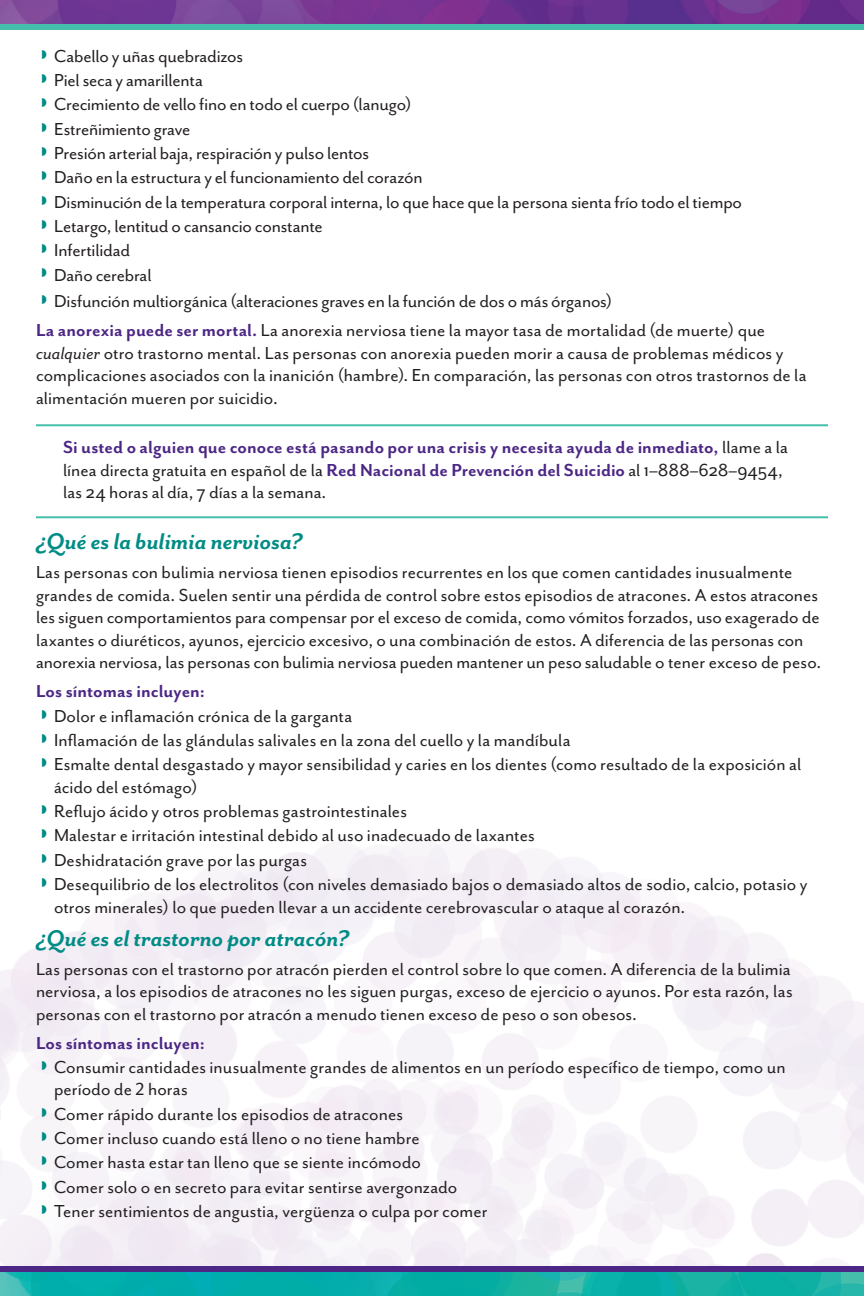
<style>
.page{position:relative;width:864px;height:1296px;background:#fff}
.page>*{position:absolute;margin:0;border:0;box-sizing:border-box;transform-origin:0 0}
.t1{font:italic 700 26px "Mr Eaves San OT";color:#008c85}
.t2{font:20px/22.4px "Mr Eaves San OT";color:#231f20}
.Intense_Quote{font:700 20px/22.4px "Mr Eaves San OT";letter-spacing:.005em;color:#4c2785}
.s1{font-family:"Arial Unicode MS";color:#008c85}
.s2{font-weight:700;color:#4c2785}
.s3{font-style:italic}
.s4{font-weight:400;color:#231f20}
</style>
<div class="page">
<hr style="left:36px;top:424px;width:792px;height:2px;background:#45bfab">
<hr style="left:36px;top:516px;width:792px;height:2px;background:#45bfab">
<img style="left:0;top:0;width:864px;height:24px">
<img style="left:0;top:1272px;width:864px;height:24px">
<div style="left:0;top:24px;width:864px;height:6px;background:#45bfab"></div>
<div style="left:0;top:1266px;width:864px;height:6px;background:#4c2785"></div>
<p class="t2" style="left:36px;top:45px;width:209px"><span class="s1">◗</span> Cabello y uñas quebradizos</p>
<p class="t2" style="left:36px;top:69px;width:168px"><span class="s1">◗</span> Piel seca y amarillenta</p>
<p class="t2" style="left:36px;top:93px;width:377px"><span class="s1">◗</span> Crecimiento de vello fino en todo el cuerpo (lanugo)</p>
<p class="t2" style="left:36px;top:118px;width:156px"><span class="s1">◗</span> Estreñimiento grave</p>
<p class="t2" style="left:36px;top:142px;width:335px"><span class="s1">◗</span> Presión arterial baja, respiración y pulso lentos</p>
<p class="t2" style="left:36px;top:166px;width:388px"><span class="s1">◗</span> Daño en la estructura y el funcionamiento del corazón</p>
<p class="t2" style="left:36px;top:191px;width:708px"><span class="s1">◗</span> Disminución de la temperatura corporal interna, lo que hace que la persona sienta frío todo el tiempo</p>
<p class="t2" style="left:36px;top:215px;width:288px"><span class="s1">◗</span> Letargo, lentitud o cansancio constante</p>
<p class="t2" style="left:36px;top:239px;width:96px"><span class="s1">◗</span> Infertilidad</p>
<p class="t2" style="left:36px;top:263px;width:117px"><span class="s1">◗</span> Daño cerebral</p>
<p class="t2" style="left:36px;top:290px;width:578px"><span class="s1">◗</span> Disfunción multiorgánica (alteraciones graves en la función de dos o más órganos)</p>
<p class="t2" style="left:36px;top:319px;width:772px"><span class="s2">La anorexia puede ser mortal.</span> La anorexia nerviosa tiene la mayor tasa de mortalidad (de muerte) que <span class="s3">cualquier</span> otro trastorno mental. Las personas con anorexia pueden morir a causa de problemas médicos y complicaciones asociados con la inanición (hambre). En comparación, las personas con otros trastornos de la alimentación mueren por suicidio.</p>
<p class="Intense_Quote" style="left:63px;top:436px;width:727px">Si usted o alguien que conoce está pasando por una crisis y necesita ayuda de inmediato, <span class="s4">llame a la línea directa gratuita en español de la</span> Red Nacional de Prevención del Suicidio <span class="s4">al 1–888–628–9454, las 24 horas al día, 7 días a la semana.</span></p>
<h3 class="t1" style="left:36px;top:527px;width:268px">¿Qué es la bulimia nerviosa?</h3>
<p class="t2" style="left:36px;top:561px;width:787px">Las personas con bulimia nerviosa tienen episodios recurrentes en los que comen cantidades inusualmente grandes de comida. Suelen sentir una pérdida de control sobre estos episodios de atracones. A estos atracones les siguen comportamientos para compensar por el exceso de comida, como vómitos forzados, uso exagerado de laxantes o diuréticos, ayunos, ejercicio excesivo, o una combinación de estos. A diferencia de las personas con anorexia nerviosa, las personas con bulimia nerviosa pueden mantener un peso saludable o tener exceso de peso.</p>
<p class="Intense_Quote" style="left:36px;top:680px;width:170px">Los síntomas incluyen:</p>
<p class="t2" style="left:36px;top:705px;width:318px"><span class="s1">◗</span> Dolor e inflamación crónica de la garganta</p>
<p class="t2" style="left:36px;top:729px;width:536px"><span class="s1">◗</span> Inflamación de las glándulas salivales en la zona del cuello y la mandíbula</p>
<p class="t2" style="left:54px;top:753px;width:749px;text-indent:-18px"><span class="s1">◗</span> Esmalte dental desgastado y mayor sensibilidad y caries en los dientes (como resultado de la exposición al ácido del estómago)</p>
<p class="t2" style="left:36px;top:800px;width:373px"><span class="s1">◗</span> Reflujo ácido y otros problemas gastrointestinales</p>
<p class="t2" style="left:36px;top:824px;width:500px"><span class="s1">◗</span> Malestar e irritación intestinal debido al uso inadecuado de laxantes</p>
<p class="t2" style="left:36px;top:849px;width:273px"><span class="s1">◗</span> Deshidratación grave por las purgas</p>
<p class="t2" style="left:54px;top:873px;width:755px;text-indent:-18px"><span class="s1">◗</span> Desequilibrio de los electrolitos (con niveles demasiado bajos o demasiado altos de sodio, calcio, potasio y otros minerales) lo que pueden llevar a un accidente cerebrovascular o ataque al corazón.</p>
<h3 class="t1" style="left:36px;top:924px;width:315px">¿Qué es el trastorno por atracón?</h3>
<p class="t2" style="left:36px;top:958px;width:758px;text-align:justify">Las personas con el trastorno por atracón pierden el control sobre lo que comen. A diferencia de la bulimia nerviosa, a los episodios de atracones no les siguen purgas, exceso de ejercicio o ayunos. Por esta razón, las personas con el trastorno por atracón a menudo tienen exceso de peso o son obesos.</p>
<p class="Intense_Quote" style="left:36px;top:1032px;width:170px">Los síntomas incluyen:</p>
<p class="t2" style="left:54px;top:1056px;width:733px;text-indent:-18px"><span class="s1">◗</span> Consumir cantidades inusualmente grandes de alimentos en un período específico de tiempo, como un período de 2 horas</p>
<p class="t2" style="left:36px;top:1103px;width:369px"><span class="s1">◗</span> Comer rápido durante los episodios de atracones</p>
<p class="t2" style="left:36px;top:1127px;width:385px"><span class="s1">◗</span> Comer incluso cuando está lleno o no tiene hambre</p>
<p class="t2" style="left:36px;top:1151px;width:386px"><span class="s1">◗</span> Comer hasta estar tan lleno que se siente incómodo</p>
<p class="t2" style="left:36px;top:1176px;width:423px"><span class="s1">◗</span> Comer solo o en secreto para evitar sentirse avergonzado</p>
<p class="t2" style="left:36px;top:1200px;width:453px"><span class="s1">◗</span> Tener sentimientos de angustia, vergüenza o culpa por comer</p>
</div>
